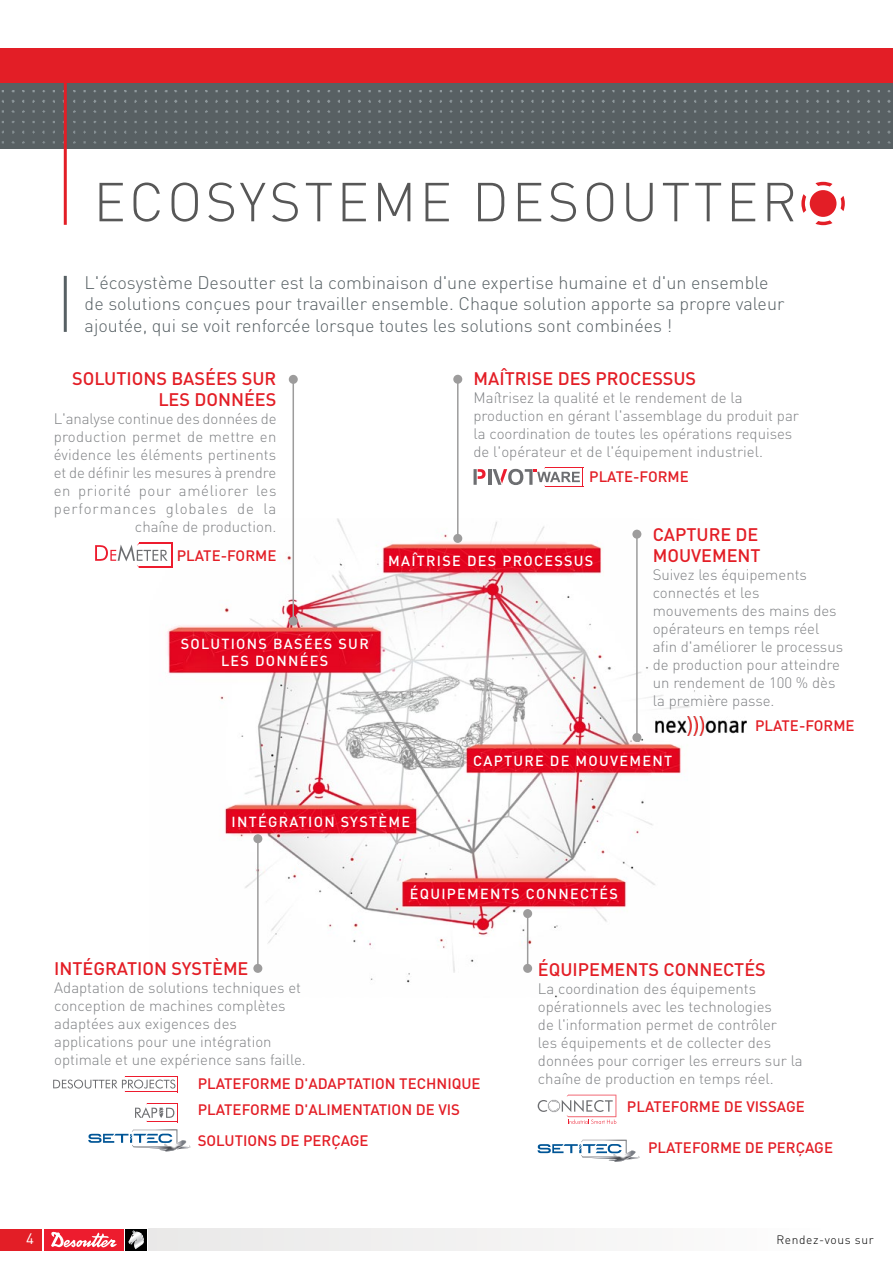
<style>
.page{position:relative;width:893px;height:1263px;background:#fff}
.page>*{position:absolute;margin:0;border:0;box-sizing:border-box;transform-origin:0 0}
.t1{font:300 54px "DIN";letter-spacing:.06em;color:#575757}
.t2{font:300 18px/21.6px "DIN";color:#576064}
.t3{font:500 18px/21.6px "DIN";color:#e31e26}
.t4{font:300 15px/18px "DIN";color:#808285}
.t5{font:500 15px/25.8px "DIN";color:#e31e26}
.t6{font:15px "DIN";color:#fff}
.t7{font:500 14.4px/17.2px "DIN";letter-spacing:.09em;color:#fff;text-align:center}
.t8{font:300 12px "DIN";letter-spacing:.05em;color:#000}
</style>
<div class="page">
<div style="left:0;top:83px;width:893px;height:66px;background:#586063"></div>
<div style="left:0;top:49px;width:893px;height:34px;background:#e31e26"></div>
<div style="left:0;top:1229px;width:43px;height:21px;background:#e31e26"></div>
<svg style="left:125px;top:1229px;width:1px;height:21px"></svg>
<div style="left:126px;top:1229px;width:21px;height:21px;background:#000"></div>
<div style="left:44px;top:1229px;width:80px;height:21px;background:#ed1c2e"></div>
<svg style="left:51px;top:1231px;width:66px;height:16px"></svg>
<svg style="left:128px;top:1230px;width:16px;height:19px"></svg>
<div style="left:148px;top:1229px;width:675px;height:21px;background:#f3f2f1"></div>
<hr style="left:64px;top:80px;width:3px;height:145px;background:#e31e26">
<svg style="left:801px;top:182px;width:44px;height:43px"></svg>
<div style="left:810px;top:190px;width:26px;height:27px;background:#e31e26;border-radius:50%"></div>
<img style="left:149px;top:518px;width:553px;height:480px">
<hr style="left:457px;top:379px;width:2px;height:159px;background:#9d9c9c">
<div style="left:453px;top:534px;width:9px;height:9px;background:#9d9c9c;border-radius:50%"></div>
<div style="left:453px;top:375px;width:9px;height:9px;background:#9d9c9c;border-radius:50%"></div>
<hr style="left:293px;top:379px;width:1px;height:242px;background:#9d9c9c">
<div style="left:289px;top:617px;width:9px;height:9px;background:#9d9c9c;border-radius:50%"></div>
<div style="left:289px;top:375px;width:9px;height:9px;background:#9d9c9c;border-radius:50%"></div>
<hr style="left:527px;top:913px;width:1px;height:55px;background:#9d9c9c">
<div style="left:523px;top:964px;width:9px;height:9px;background:#9d9c9c;border-radius:50%"></div>
<div style="left:523px;top:909px;width:9px;height:9px;background:#9d9c9c;border-radius:50%"></div>
<svg style="left:537px;top:1140px;width:103px;height:22px"></svg>
<svg style="left:88px;top:1129px;width:102px;height:22px"></svg>
<hr style="left:488px;top:469px;width:3px;height:16px;background:#6d6e71">
<svg style="left:474px;top:469px;width:12px;height:16px"></svg>
<svg style="left:493px;top:467px;width:90px;height:20px"></svg>
<svg style="left:95px;top:543px;width:78px;height:25px"></svg>
<img style="left:653px;top:717px;width:94px;height:18px">
<svg style="left:53px;top:1076px;width:125px;height:16px"></svg>
<svg style="left:135px;top:1103px;width:43px;height:19px"></svg>
<hr style="left:636px;top:534px;width:2px;height:203px;background:#9d9c9c">
<div style="left:632px;top:733px;width:9px;height:9px;background:#9d9c9c;border-radius:50%"></div>
<div style="left:632px;top:530px;width:9px;height:9px;background:#9d9c9c;border-radius:50%"></div>
<hr style="left:257px;top:839px;width:2px;height:129px;background:#9d9c9c">
<div style="left:253px;top:964px;width:9px;height:9px;background:#9d9c9c;border-radius:50%"></div>
<div style="left:253px;top:834px;width:9px;height:9px;background:#9d9c9c;border-radius:50%"></div>
<svg style="left:538px;top:1095px;width:78px;height:29px"></svg>
<hr style="left:64px;top:276px;width:3px;height:56px;background:#576064">
<h1 class="t1" style="left:94px;top:169px;width:705px">ECOSYSTEME DESOUTTER</h1>
<p class="t2" style="left:85px;top:271px;width:701px">L'écosystème Desoutter est la combinaison d'une expertise humaine et d'un ensemble de solutions conçues pour travailler ensemble. Chaque solution apporte sa propre valeur ajoutée, qui se voit renforcée lorsque toutes les solutions sont combinées !</p>
<p class="t3" style="left:72px;top:367px;width:206px;text-align:right">SOLUTIONS BASÉES SUR<br>LES DONNÉES</p>
<p class="t4" style="left:54px;top:410px;width:224px;text-align:right">L'analyse continue des données de production permet de mettre en évidence les éléments pertinents et de définir les mesures à prendre en priorité pour améliorer les performances globales de la chaîne de production.</p>
<p class="t5" style="left:177px;top:542px;width:101px">PLATE-FORME</p>
<p class="t7" style="left:181px;top:635px;width:190px">SOLUTIONS BASÉES SUR<br>LES DONNÉES</p>
<p class="t3" style="left:474px;top:367px;width:224px">MAÎTRISE DES PROCESSUS</p>
<p class="t4" style="left:474px;top:388px;width:327px">Maîtrisez la qualité et le rendement de la production en gérant l'assemblage du produit par la coordination de toutes les opérations requises de l'opérateur et de l'équipement industriel.</p>
<p class="t5" style="left:589px;top:463px;width:101px">PLATE-FORME</p>
<p class="t7" style="left:388px;top:551px;width:207px">MAÎTRISE DES PROCESSUS</p>
<p class="t3" style="left:653px;top:523px;width:109px">CAPTURE DE<br>MOUVEMENT</p>
<p class="t4" style="left:653px;top:566px;width:192px">Suivez les équipements connectés et les mouvements des mains des opérateurs en temps réel afin d'améliorer le processus de production pour atteindre un rendement de 100 % dès la première passe.</p>
<p class="t5" style="left:755px;top:712px;width:101px">PLATE-FORME</p>
<p class="t7" style="left:473px;top:752px;width:201px">CAPTURE DE MOUVEMENT</p>
<p class="t7" style="left:231px;top:813px;width:180px">INTÉGRATION SYSTÈME</p>
<p class="t7" style="left:410px;top:884px;width:210px">ÉQUIPEMENTS CONNECTÉS</p>
<p class="t3" style="left:54px;top:957px;width:196px">INTÉGRATION SYSTÈME</p>
<p class="t4" style="left:54px;top:979px;width:253px">Adaptation de solutions techniques et conception de machines complètes adaptées aux exigences des applications pour une intégration optimale et une expérience sans faille.</p>
<p class="t5" style="left:198px;top:1070px;width:284px">PLATEFORME D'ADAPTATION TECHNIQUE<br>PLATEFORME D'ALIMENTATION DE VIS</p>
<p class="t5" style="left:198px;top:1127px;width:172px">SOLUTIONS DE PERÇAGE</p>
<p class="t3" style="left:538px;top:958px;width:229px">ÉQUIPEMENTS CONNECTÉS</p>
<p class="t4" style="left:538px;top:979px;width:266px">La coordination des équipements opérationnels avec les technologies<br>de l'information permet de contrôler<br>les équipements et de collecter des données pour corriger les erreurs sur la chaîne de production en temps réel.</p>
<p class="t5" style="left:627px;top:1093px;width:179px">PLATEFORME DE VISSAGE</p>
<p class="t5" style="left:648px;top:1134px;width:187px">PLATEFORME DE PERÇAGE</p>
<p class="t6" style="left:26px;top:1229px;width:9px">4</p>
<p class="t8" style="left:776px;top:1232px;width:99px">Rendez-vous sur</p>
</div>
